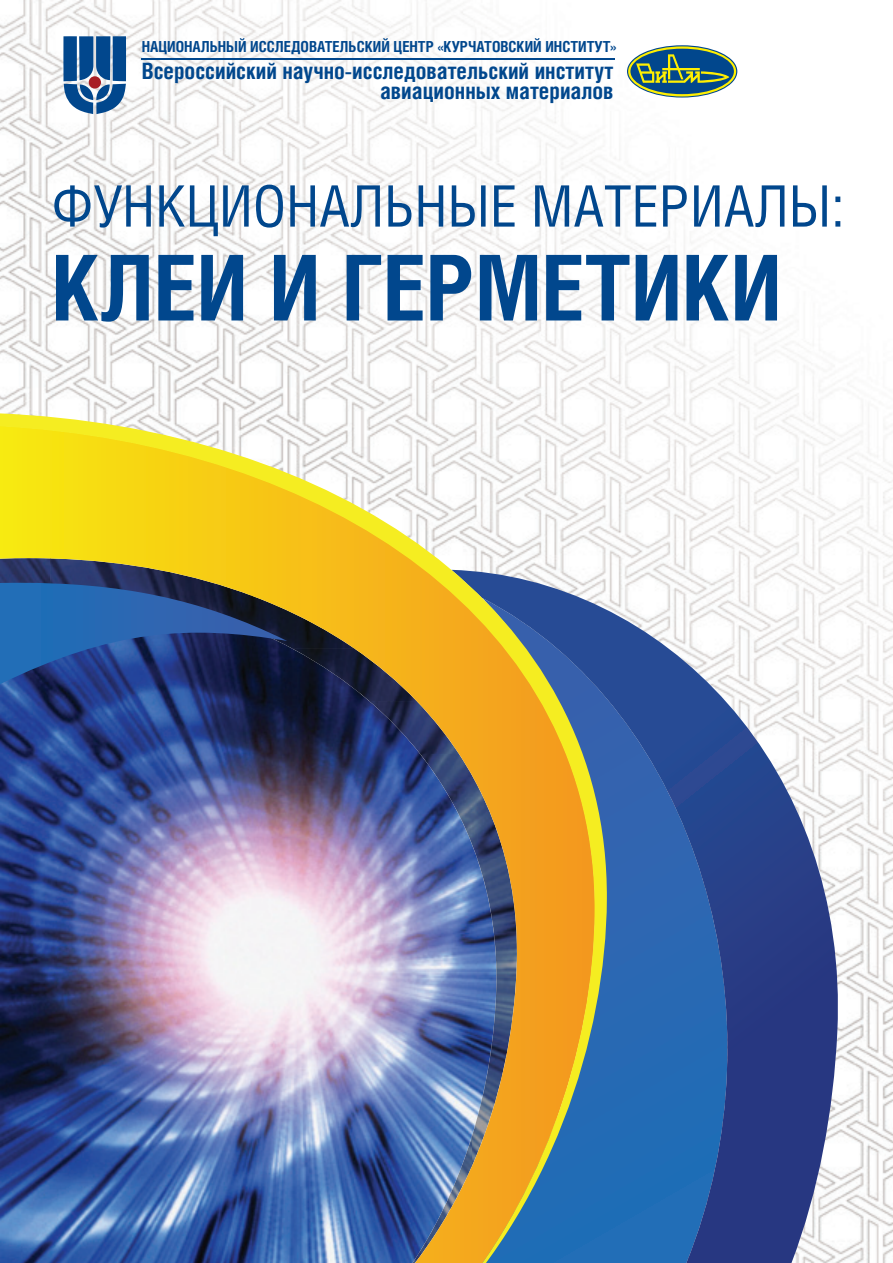
<style>
.page{position:relative;width:893px;height:1263px;background:#fff}
.page>*{position:absolute;margin:0;border:0;box-sizing:border-box;transform-origin:0 0}
.t1{font:700 90.9px "Helios Cond";color:#01478d}
.t2{font:57.3px "Helios Cond C";color:#01478d}
.t3{font:700 22.5px/20px "Helios Cond C";color:#01478d;text-align:right}
.t4{font:700 15.15px "Helios Cond C";color:#01478d}
</style>
<div class="page">
<img style="left:0;top:0;width:893px;height:1263px">
<svg style="left:608px;top:570px;width:242px;height:693px"></svg>
<img style="left:0;top:413px;width:608px;height:850px">
<svg style="left:63px;top:36px;width:63px;height:78px;background:#4275a7"></svg>
<div style="left:89px;top:76px;width:12px;height:13px;background:#a81e24;border-radius:50%"></div>
<svg style="left:627px;top:45px;width:110px;height:53px"></svg>
<hr style="left:142px;top:58px;width:473px;height:2px;background:#01478d">
<p class="t4" style="left:142px;top:38px;width:476px">НАЦИОНАЛЬНЫЙ ИССЛЕДОВАТЕЛЬСКИЙ ЦЕНТР «КУРЧАТОВСКИЙ ИНСТИТУТ»</p>
<p class="t3" style="left:142px;top:60px;width:473px">Всероссийский научно-исследовательский институт авиационных материалов</p>
<p class="t2" style="left:51px;top:172px;width:795px">ФУНКЦИОНАЛЬНЫЕ МАТЕРИАЛЫ:</p>
<p class="t1" style="left:51px;top:234px;width:732px">КЛЕИ И ГЕРМЕТИКИ</p>
</div>
